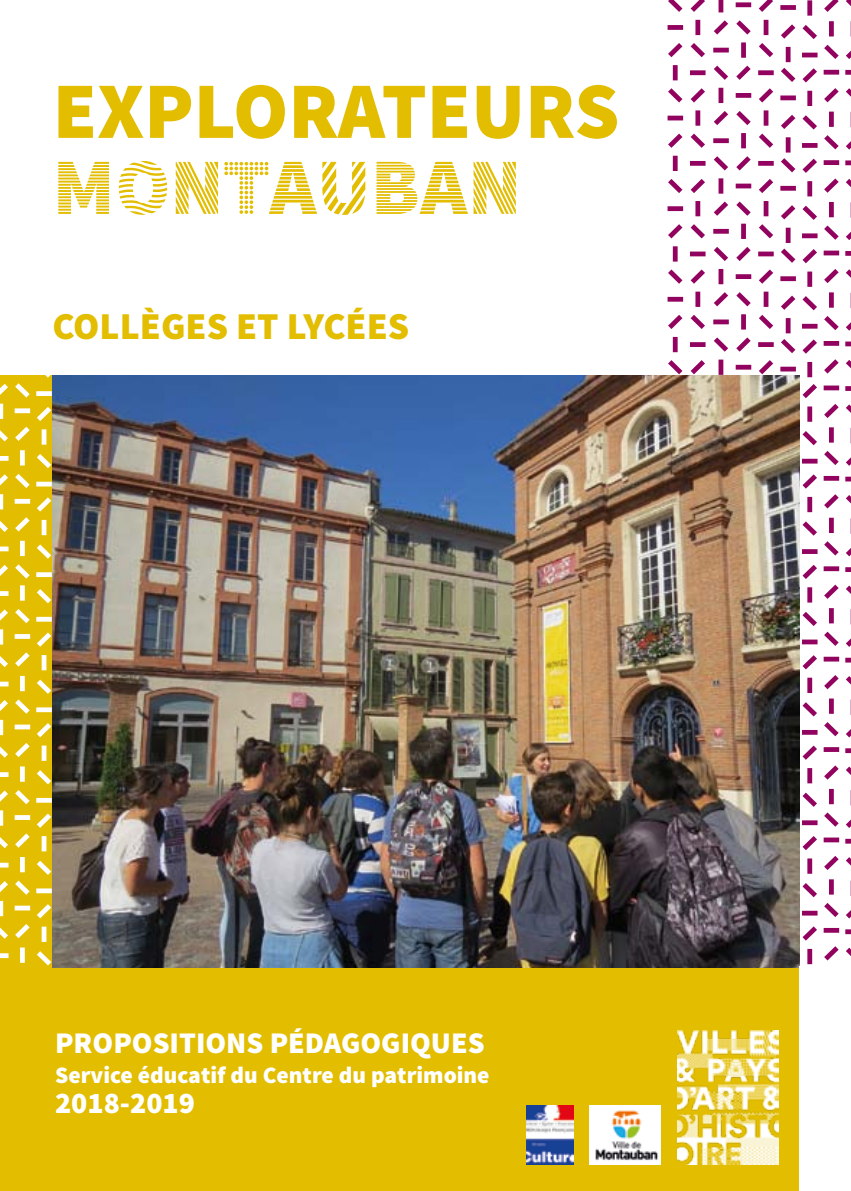
<style>
.page{position:relative;width:851px;height:1191px;background:#fff}
.page>*{position:absolute;margin:0;border:0;box-sizing:border-box;transform-origin:0 0}
.t1{font:900 80px "Source Sans Pro";color:#e3bd00}
.t2{font:80px "Source Sans Pro DISPLAY";color:#e3bd00}
.t3{font:900 38px "Source Sans Pro";color:#e3bd00}
.t4{font:900 30px "Source Sans Pro";color:#fff}
.t5{font:900 23.6px "Source Sans Pro";color:#fff}
</style>
<div class="page">
<div style="left:0;top:376px;width:799px;height:815px;background:#e3bd00"></div>
<img style="left:56px;top:376px;width:606px;height:591px">
<img style="left:677px;top:1030px;width:101px;height:134px">
<img style="left:662px;top:0;width:189px;height:968px">
<div style="left:799px;top:966px;width:51px;height:225px;background:#fff"></div>
<svg style="left:0;top:375px;width:56px;height:593px"></svg>
<div style="left:15px;top:905px;width:15px;height:5px;background:#fff"></div>
<hr style="left:0;top:901px;width:3px;height:15px;background:#fff">
<img style="left:590px;top:1105px;width:70px;height:59px">
<img style="left:526px;top:1105px;width:47px;height:59px">
<h1 class="t1" style="left:53px;top:59px;width:568px">EXPLORATEURS</h1>
<h1 class="t2" style="left:53px;top:146px;width:470px">MONTAUBAN</h1>
<h2 class="t3" style="left:52px;top:302px;width:358px">COLLÈGES ET LYCÉES</h2>
<p class="t4" style="left:55px;top:1023px;width:431px">PROPOSITIONS PÉDAGOGIQUES</p>
<p class="t5" style="left:55px;top:1060px;width:436px">SERVICE ÉDUCATIF DU CENTRE DU PATRIMOINE</p>
<p class="t4" style="left:55px;top:1083px;width:141px">2018-2019</p>
</div>
